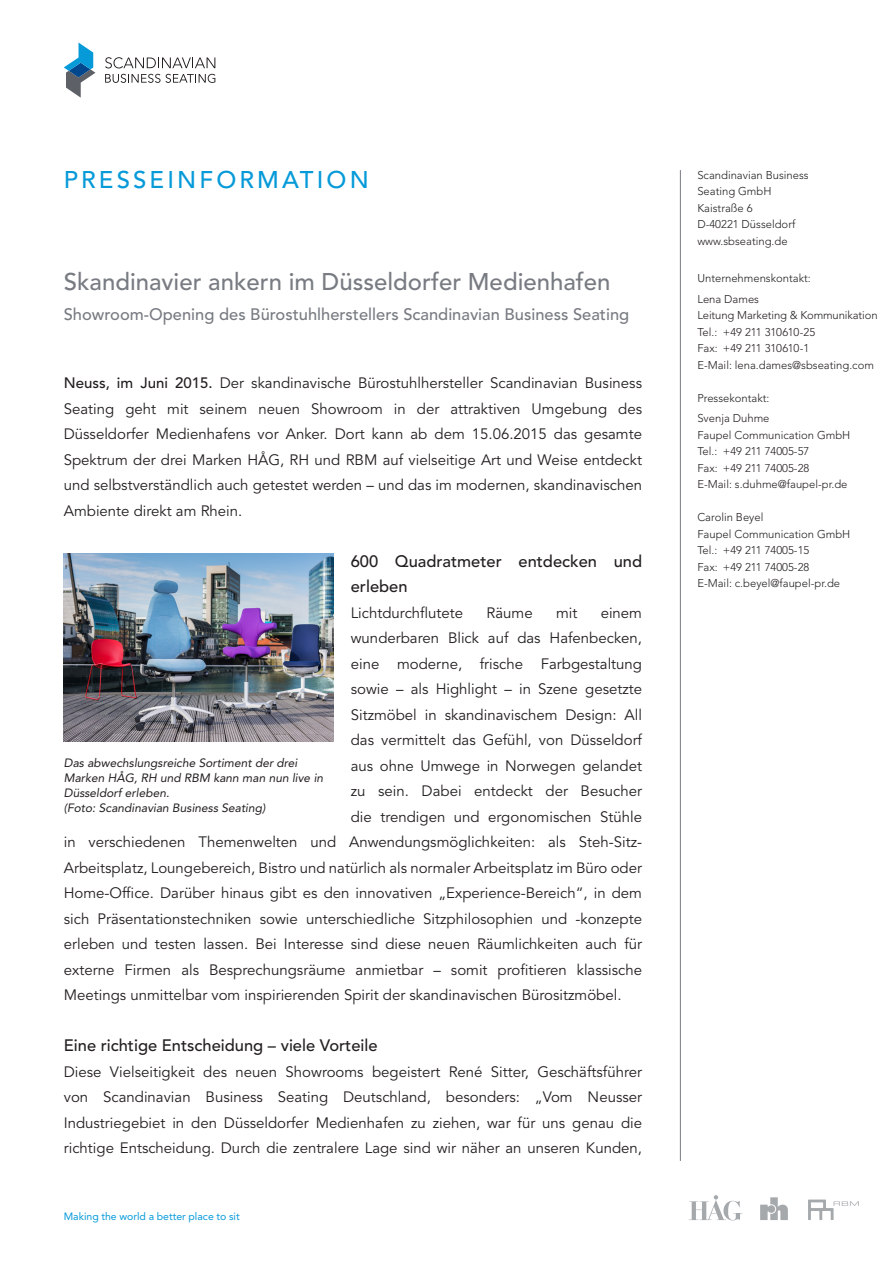
<style>
.page{position:relative;width:893px;height:1263px;background:#fff}
.page>*{position:absolute;margin:0;border:0;box-sizing:border-box;transform-origin:0 0}
._01_Headline{font:500 24px "Avenir LT Std";color:#787c82}
.t1{font:500 24px "Avenir LT Std";letter-spacing:.13em;color:#069ad9}
._03_Headline_Fliesst{font:500 16.5px/25.5px "Avenir LT Std";color:#231f20}
._02_Subhead{font:500 16.5px "Avenir LT Std";color:#787c82}
._03_Fliesstext{font:15px/25.5px "Avenir LT Std";color:#231f20;text-align:justify}
._05_BU{font:italic 12px/15px "Avenir LT Std";color:#231f20}
.t2{font:300 11.25px/16.5px "Avenir LT Std";color:#231f20}
._06_Abbinder_Fließte{font:10.5px "Avenir LT Std";color:#069ad9}
.s1{font-weight:500}
</style>
<div class="page">
<svg style="left:105px;top:57px;width:110px;height:11px"></svg>
<svg style="left:105px;top:74px;width:110px;height:9px"></svg>
<svg style="left:64px;top:43px;width:31px;height:55px"></svg>
<svg style="left:689px;top:1195px;width:54px;height:25px"></svg>
<svg style="left:760px;top:1197px;width:28px;height:23px"></svg>
<svg style="left:808px;top:1199px;width:51px;height:21px"></svg>
<hr style="left:680px;top:170px;width:1px;height:991px;background:#787c82">
<img style="left:64px;top:554px;width:270px;height:187px">
<p class="t1" style="left:64px;top:166px;width:306px">PRESSEINFORMATION</p>
<p class="t2" style="left:697px;top:166px;width:113px">Scandinavian Business<br>Seating GmbH</p>
<p class="t2" style="left:697px;top:199px;width:57px">Kaistraße 6</p>
<p class="t2" style="left:697px;top:216px;width:100px">D-40221 Düsseldorf</p>
<p class="t2" style="left:697px;top:232px;width:92px">www.sbseating.de</p>
<p class="t2" style="left:697px;top:270px;width:115px">Unternehmenskontakt:</p>
<p class="t2" style="left:697px;top:291px;width:63px">Lena Dames</p>
<p class="t2" style="left:697px;top:307px;width:182px">Leitung Marketing &amp; Kommunikation</p>
<p class="t2" style="left:697px;top:324px;width:119px">Tel.: +49 211 310610-25</p>
<p class="t2" style="left:697px;top:340px;width:114px">Fax: +49 211 310610-1</p>
<p class="t2" style="left:697px;top:357px;width:178px">E-Mail: lena.dames@sbseating.com</p>
<p class="t2" style="left:697px;top:390px;width:74px">Pressekontakt:</p>
<p class="t2" style="left:697px;top:410px;width:74px">Svenja Duhme</p>
<p class="t2" style="left:697px;top:427px;width:154px">Faupel Communication GmbH</p>
<p class="t2" style="left:697px;top:443px;width:114px">Tel.: +49 211 74005-57</p>
<p class="t2" style="left:697px;top:460px;width:114px">Fax: +49 211 74005-28</p>
<p class="t2" style="left:697px;top:476px;width:152px">E-Mail: s.duhme@faupel-pr.de</p>
<p class="t2" style="left:697px;top:509px;width:68px">Carolin Beyel</p>
<p class="t2" style="left:697px;top:526px;width:154px">Faupel Communication GmbH</p>
<p class="t2" style="left:697px;top:542px;width:114px">Tel.: +49 211 74005-15</p>
<p class="t2" style="left:697px;top:559px;width:114px">Fax: +49 211 74005-28</p>
<p class="t2" style="left:697px;top:575px;width:144px">E-Mail: c.beyel@faupel-pr.de</p>
<p class="_01_Headline" style="left:64px;top:268px;width:548px">Skandinavier ankern im Düsseldorfer Medienhafen</p>
<p class="_02_Subhead" style="left:64px;top:305px;width:567px">Showroom-Opening des Bürostuhlherstellers Scandinavian Business Seating</p>
<p class="_03_Fliesstext" style="left:64px;top:371px;width:580px"><span class="s1">Neuss, im Juni 2015.</span> Der skandinavische Bürostuhlhersteller Scandinavian Business Seating geht mit seinem neuen Showroom in der attraktiven Umgebung des Düsseldorfer Medienhafens vor Anker. Dort kann ab dem 15.06.2015 das gesamte Spektrum der drei Marken HÅG, RH und RBM auf vielseitige Art und Weise entdeckt und selbstverständlich auch getestet werden – und das im modernen, skandinavischen Ambiente direkt am Rhein.</p>
<p class="_03_Headline_Fliesst" style="left:351px;top:548px;width:293px">600 Quadratmeter entdecken und erleben</p>
<p class="_03_Fliesstext" style="left:351px;top:600px;width:114px">Lichtdurchflutete</p>
<p class="_03_Fliesstext" style="left:487px;top:600px;width:48px">Räume</p>
<p class="_03_Fliesstext" style="left:556px;top:600px;width:23px">mit</p>
<p class="_03_Fliesstext" style="left:601px;top:600px;width:43px">einem</p>
<p class="_03_Fliesstext" style="left:351px;top:626px;width:293px">wunderbaren Blick auf das Hafenbecken,</p>
<p class="_03_Fliesstext" style="left:351px;top:651px;width:293px">eine moderne, frische Farbgestaltung</p>
<p class="_03_Fliesstext" style="left:351px;top:677px;width:293px">sowie – als Highlight – in Szene gesetzte</p>
<p class="_03_Fliesstext" style="left:351px;top:702px;width:293px">Sitzmöbel in skandinavischem Design: All</p>
<p class="_03_Fliesstext" style="left:351px;top:728px;width:293px">das vermittelt das Gefühl, von Düsseldorf</p>
<p class="_03_Fliesstext" style="left:351px;top:753px;width:293px">aus ohne Umwege in Norwegen gelandet</p>
<p class="_03_Fliesstext" style="left:351px;top:779px;width:293px">zu sein. Dabei entdeckt der Besucher</p>
<p class="_03_Fliesstext" style="left:351px;top:804px;width:293px">die trendigen und ergonomischen Stühle</p>
<p class="_03_Fliesstext" style="left:64px;top:830px;width:580px">in verschiedenen Themenwelten und Anwendungsmöglichkeiten: als Steh-Sitz-</p>
<p class="_03_Fliesstext" style="left:64px;top:855px;width:580px">Arbeitsplatz, Loungebereich, Bistro und natürlich als normaler Arbeitsplatz im Büro oder</p>
<p class="_03_Fliesstext" style="left:64px;top:881px;width:580px">Home-Office. Darüber hinaus gibt es den innovativen „Experience-Bereich“, in dem</p>
<p class="_03_Fliesstext" style="left:64px;top:906px;width:580px">sich Präsentationstechniken sowie unterschiedliche Sitzphilosophien und -konzepte</p>
<p class="_03_Fliesstext" style="left:64px;top:932px;width:580px">erleben und testen lassen. Bei Interesse sind diese neuen Räumlichkeiten auch für</p>
<p class="_03_Fliesstext" style="left:64px;top:957px;width:580px">externe Firmen als Besprechungsräume anmietbar – somit profitieren klassische</p>
<p class="_03_Fliesstext" style="left:64px;top:983px;width:559px">Meetings unmittelbar vom inspirierenden Spirit der skandinavischen Bürositzmöbel.</p>
<p class="_03_Headline_Fliesst" style="left:64px;top:1033px;width:315px">Eine richtige Entscheidung – viele Vorteile</p>
<p class="_03_Fliesstext" style="left:64px;top:1059px;width:580px">Diese Vielseitigkeit des neuen Showrooms begeistert René Sitter, Geschäftsführer von Scandinavian Business Seating Deutschland, besonders: „Vom Neusser Industriegebiet in den Düsseldorfer Medienhafen zu ziehen, war für uns genau die richtige Entscheidung. Durch die zentralere Lage sind wir näher an unseren Kunden,</p>
<p class="_05_BU" style="left:64px;top:756px;width:261px">Das abwechslungsreiche Sortiment der drei<br>Marken HÅG, RH und RBM kann man nun live in<br>Düsseldorf erleben.</p>
<p class="_05_BU" style="left:64px;top:801px;width:203px">(Foto: Scandinavian Business Seating)</p>
<p class="_06_Abbinder_Fließte" style="left:64px;top:1211px;width:177px">Making the world a better place to sit</p>
</div>
